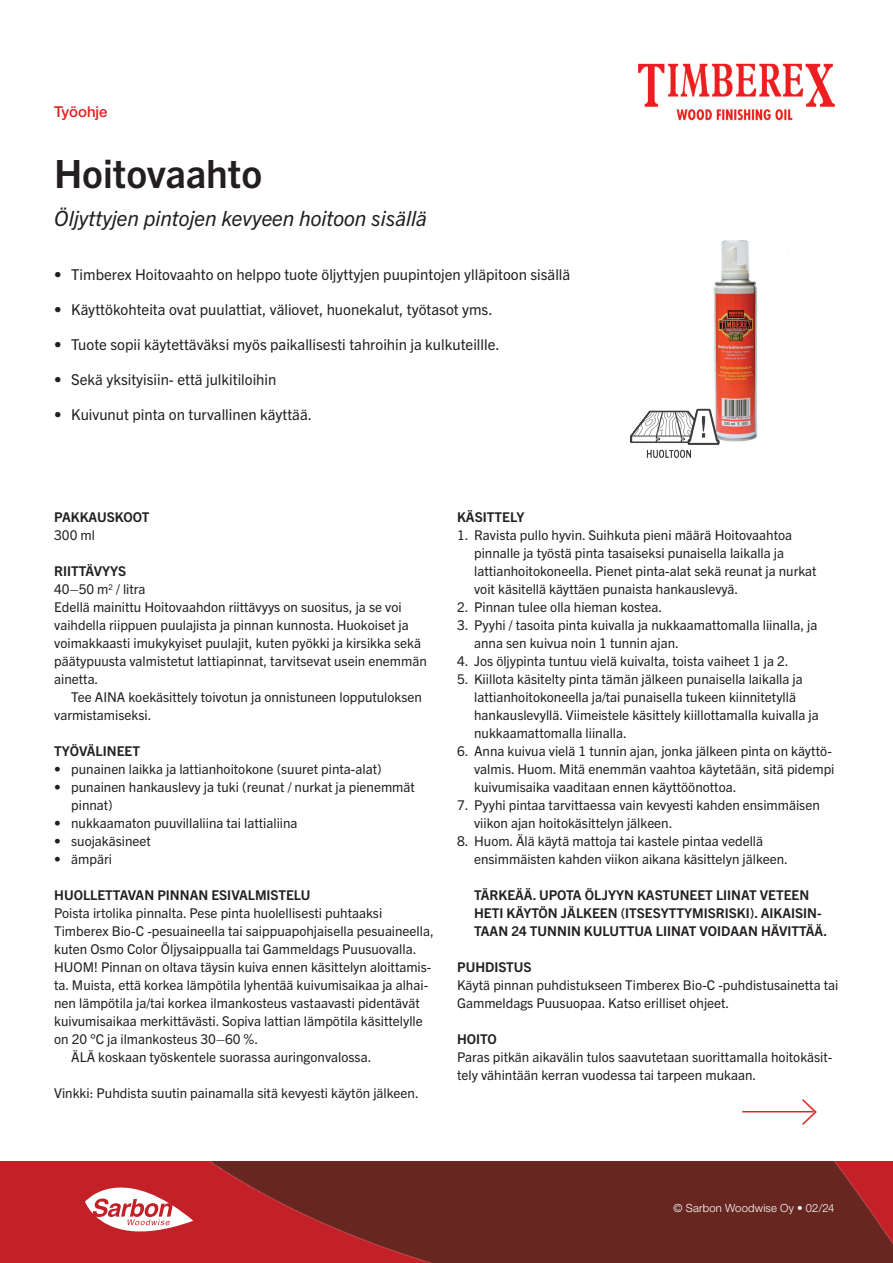
<style>
.page{position:relative;width:893px;height:1263px;background:#fff}
.page>*{position:absolute;margin:0;border:0;box-sizing:border-box;transform-origin:0 0}
.t1{font:700 39px "Trade Gothic Next LT Pro";color:#231f20}
.t2{font:36px "Letter Gothic Std";color:#dd2325}
.t3{font:italic 21px "Trade Gothic Next LT Pro";color:#231f20}
.t4{font:15px "Trade Gothic Next LT Pro";color:#231f20}
.t5{font:500 15px "Helvetica Neue";color:#dd2325}
.t6{font:13.5px/18px "Trade Gothic Next LT Pro";color:#231f20}
.t7{font:700 13.5px/18px "Trade Gothic Next LT Pro";color:#231f20}
.t8{font:300 11.25px "Helvetica Neue";letter-spacing:.015em;color:#fff}
.s1{font-weight:700}
</style>
<div class="page">
<div style="left:0;top:1161px;width:893px;height:102px;background:#c32027"></div>
<img style="left:209px;top:1161px;width:684px;height:102px">
<svg style="left:85px;top:1187px;width:108px;height:45px"></svg>
<img style="left:637px;top:63px;width:198px;height:58px">
<img style="left:714px;top:240px;width:44px;height:201px">
<img style="left:630px;top:385px;width:90px;height:73px">
<hr style="left:742px;top:1111px;width:71px;height:1px;background:#dd2325">
<p class="t5" style="left:54px;top:103px;width:55px">Työohje</p>
<h1 class="t1" style="left:54px;top:147px;width:210px">Hoitovaahto</h1>
<h3 class="t3" style="left:54px;top:204px;width:374px">Öljyttyjen pintojen kevyeen hoitoon sisällä</h3>
<p class="t4" style="left:54px;top:264px;width:518px">• Timberex Hoitovaahto on helppo tuote öljyttyjen puupintojen ylläpitoon sisällä</p>
<p class="t4" style="left:54px;top:299px;width:440px">• Käyttökohteita ovat puulattiat, väliovet, huonekalut, työtasot yms.</p>
<p class="t4" style="left:54px;top:334px;width:447px">• Tuote sopii käytettäväksi myös paikallisesti tahroihin ja kulkuteillle.</p>
<p class="t4" style="left:54px;top:369px;width:224px">• Sekä yksityisiin- että julkitiloihin</p>
<p class="t4" style="left:54px;top:404px;width:259px">• Kuivunut pinta on turvallinen käyttää.</p>
<p class="t7" style="left:54px;top:507px;width:97px">PAKKAUSKOOT</p>
<p class="t6" style="left:54px;top:525px;width:42px">300 ml</p>
<p class="t6" style="left:54px;top:561px;width:374px"><span class="s1">RIITTÄVYYS<br></span>40–50 m<sup>2</sup> / litra<br>Edellä mainittu Hoitovaahdon riittävyys on suositus, ja se voi vaihdella riippuen puulajista ja pinnan kunnosta. Huokoiset ja voimakkaasti imukykyiset puulajit, kuten pyökki ja kirsikka sekä päätypuusta valmistetut lattiapinnat, tarvitsevat usein enemmän ainetta.</p>
<p class="t6" style="left:54px;top:687px;width:369px;text-indent:17px">Tee AINA koekäsittely toivotun ja onnistuneen lopputuloksen varmistamiseksi.</p>
<p class="t7" style="left:54px;top:741px;width:87px">TYÖVÄLINEET</p>
<p class="t6" style="left:54px;top:759px;width:329px">• punainen laikka ja lattianhoitokone (suuret pinta-alat)</p>
<p class="t6" style="left:71px;top:777px;width:345px;text-indent:-17px">• punainen hankauslevy ja tuki (reunat / nurkat ja pienemmät pinnat)</p>
<p class="t6" style="left:54px;top:813px;width:245px">• nukkaamaton puuvillaliina tai lattialiina</p>
<p class="t6" style="left:54px;top:831px;width:98px">• suojakäsineet</p>
<p class="t6" style="left:54px;top:849px;width:59px">• ämpäri</p>
<p class="t7" style="left:54px;top:885px;width:258px">HUOLLETTAVAN PINNAN ESIVALMISTELU</p>
<p class="t6" style="left:54px;top:903px;width:330px">Poista irtolika pinnalta. Pese pinta huolellisesti puhtaaksi</p>
<p class="t6" style="left:54px;top:921px;width:381px">Timberex Bio-C -pesuaineella tai saippuapohjaisella pesuaineella,</p>
<p class="t6" style="left:54px;top:939px;width:364px">kuten Osmo Color Öljysaippualla tai Gammeldags Puusuovalla.</p>
<p class="t6" style="left:54px;top:957px;width:379px">HUOM! Pinnan on oltava täysin kuiva ennen käsittelyn aloittamis-</p>
<p class="t6" style="left:54px;top:975px;width:375px">ta. Muista, että korkea lämpötila lyhentää kuivumisaikaa ja alhai-</p>
<p class="t6" style="left:54px;top:993px;width:367px">nen lämpötila ja/tai korkea ilmankosteus vastaavasti pidentävät</p>
<p class="t6" style="left:54px;top:1011px;width:370px">kuivumisaikaa merkittävästi. Sopiva lattian lämpötila käsittelylle</p>
<p class="t6" style="left:54px;top:1029px;width:205px">on 20 °C ja ilmankosteus 30–60 %.</p>
<p class="t6" style="left:71px;top:1047px;width:302px">ÄLÄ koskaan työskentele suorassa auringonvalossa.</p>
<p class="t6" style="left:54px;top:1083px;width:366px">Vinkki: Puhdista suutin painamalla sitä kevyesti käytön jälkeen.</p>
<p class="t7" style="left:457px;top:507px;width:69px">KÄSITTELY</p>
<p class="t6" style="left:474px;top:525px;width:344px;text-indent:-17px">1. Ravista pullo hyvin. Suihkuta pieni määrä Hoitovaahtoa pinnalle ja työstä pinta tasaiseksi punaisella laikalla ja lattianhoitokoneella. Pienet pinta-alat sekä reunat ja nurkat voit käsitellä käyttäen punaista hankauslevyä.</p>
<p class="t6" style="left:457px;top:597px;width:207px">2. Pinnan tulee olla hieman kostea.</p>
<p class="t6" style="left:474px;top:615px;width:345px;text-indent:-17px">3. Pyyhi / tasoita pinta kuivalla ja nukkaamattomalla liinalla, ja anna sen kuivua noin 1 tunnin ajan.</p>
<p class="t6" style="left:457px;top:651px;width:333px">4. Jos öljypinta tuntuu vielä kuivalta, toista vaiheet 1 ja 2.</p>
<p class="t6" style="left:474px;top:669px;width:346px;text-indent:-17px">5. Kiillota käsitelty pinta tämän jälkeen punaisella laikalla ja lattianhoitokoneella ja/tai punaisella tukeen kiinnitetyllä hankauslevyllä. Viimeistele käsittely kiillottamalla kuivalla ja nukkaamattomalla liinalla.</p>
<p class="t6" style="left:474px;top:741px;width:362px;text-indent:-17px">6. Anna kuivua vielä 1 tunnin ajan, jonka jälkeen pinta on käyttö&shy;valmis. Huom. Mitä enemmän vaahtoa käytetään, sitä pidempi kuivumisaika vaaditaan ennen käyttöönottoa.</p>
<p class="t6" style="left:474px;top:795px;width:347px;text-indent:-17px">7. Pyyhi pintaa tarvittaessa vain kevyesti kahden ensimmäisen viikon ajan hoitokäsittelyn jälkeen.</p>
<p class="t6" style="left:474px;top:831px;width:315px;text-indent:-17px">8. Huom. Älä käytä mattoja tai kastele pintaa vedellä ensimmäisten kahden viikon aikana käsittelyn jälkeen.</p>
<p class="t7" style="left:474px;top:885px;width:354px">TÄRKEÄÄ. UPOTA ÖLJYYN KASTUNEET LIINAT VETEEN<br>HETI KÄYTÖN JÄLKEEN (ITSESYTTYMISRISKI). AIKAISIN-<br>TAAN 24 TUNNIN KULUTTUA LIINAT VOIDAAN HÄVITTÄÄ.</p>
<p class="t7" style="left:457px;top:957px;width:76px">PUHDISTUS</p>
<p class="t6" style="left:457px;top:975px;width:383px">Käytä pinnan puhdistukseen Timberex Bio-C -puhdistusainetta tai<br>Gammeldags Puusuopaa. Katso erilliset ohjeet.</p>
<p class="t7" style="left:457px;top:1029px;width:41px">HOITO</p>
<p class="t6" style="left:457px;top:1047px;width:377px">Paras pitkän aikavälin tulos saavutetaan suorittamalla hoitokäsit&shy;tely vähintään kerran vuodessa tai tarpeen mukaan.</p>
<h2 class="t2" style="left:799px;top:1091px;width:23px">&gt;</h2>
<p class="t8" style="left:674px;top:1201px;width:162px">© Sarbon Woodwise Oy • 02/24</p>
</div>
